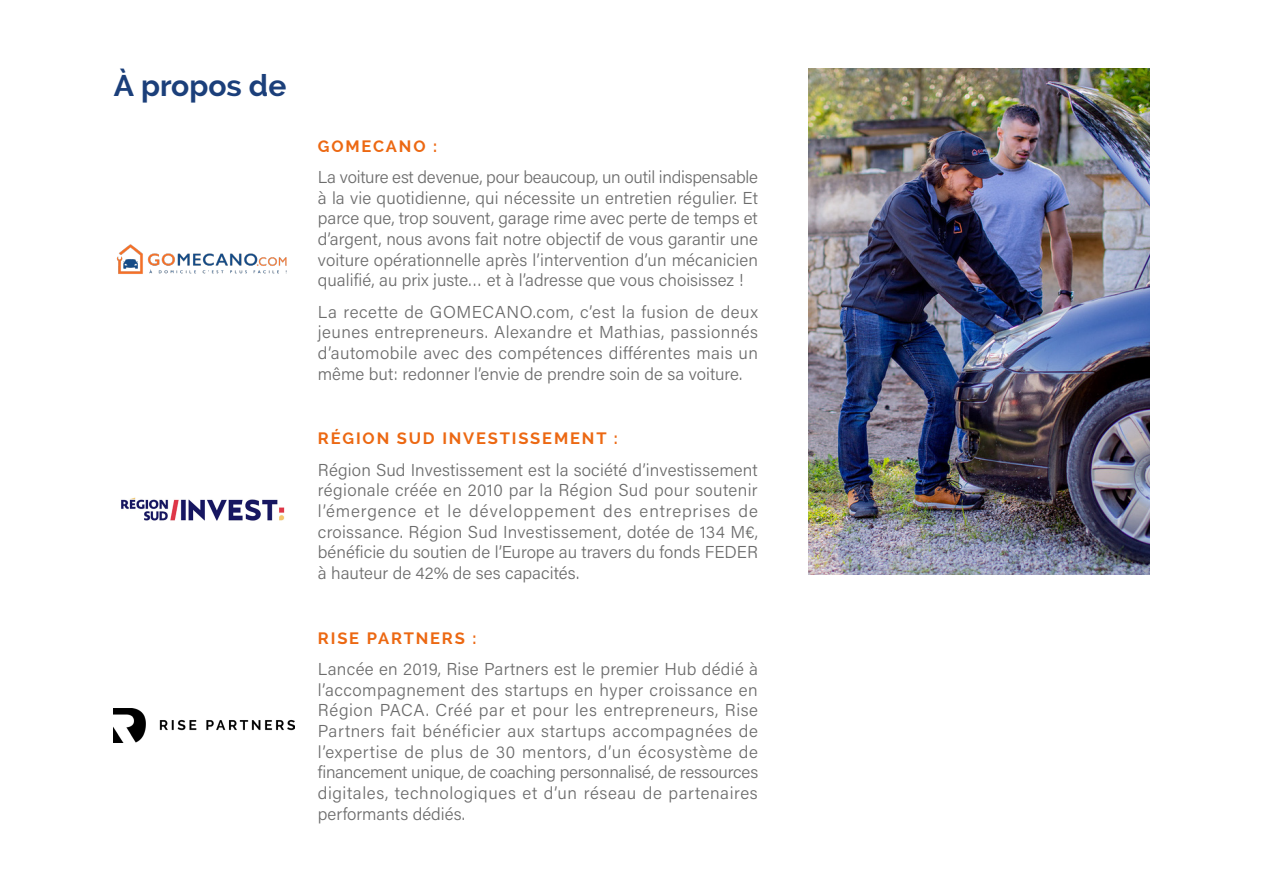
<style>
.page{position:relative;width:1263px;height:893px;background:#fff}
.page>*{position:absolute;margin:0;border:0;box-sizing:border-box;transform-origin:0 0}
.Pages_-_Titre_1{font:700 30px "Raleway";color:#1b3f7a}
.Pages_-_Paragraphe{font:300 17.25px/20.7px "Acumin Pro";color:#6c6c6c;text-align:justify}
.Pages_-_Titre_2{font:700 16.5px "Raleway";letter-spacing:.11em;color:#ec6812}
</style>
<div class="page">
<img style="left:116px;top:244px;width:171px;height:30px">
<img style="left:121px;top:497px;width:164px;height:24px">
<img style="left:114px;top:709px;width:180px;height:34px">
<img style="left:809px;top:68px;width:340px;height:506px">
<p class="Pages_-_Titre_1" style="left:114px;top:69px;width:174px">À propos de</p>
<p class="Pages_-_Titre_2" style="left:318px;top:136px;width:121px">GOMECANO :</p>
<p class="Pages_-_Paragraphe" style="left:318px;top:166px;width:442px">La voiture est devenue, pour beaucoup, un outil indispensable à la vie quotidienne, qui nécessite un entretien régulier. Et parce que, trop souvent, garage rime avec perte de temps et d’argent, nous avons fait notre objectif de vous garantir une voiture opérationnelle après l’intervention d’un mécanicien qualifié, au prix juste… et à l’adresse que vous choisissez !</p>
<p class="Pages_-_Paragraphe" style="left:318px;top:301px;width:442px">La recette de GOMECANO.com, c’est la fusion de deux jeunes entrepreneurs. Alexandre et Mathias, passionnés d’automobile avec des compétences différentes mais un même but: redonner l’envie de prendre soin de sa voiture.</p>
<p class="Pages_-_Titre_2" style="left:318px;top:429px;width:301px">RÉGION SUD INVESTISSEMENT :</p>
<p class="Pages_-_Paragraphe" style="left:318px;top:459px;width:442px">Région Sud Investissement est la société d’investissement régionale créée en 2010 par la Région Sud pour soutenir l’émergence et le développement des entreprises de croissance. Région Sud Investissement, dotée de 134 M€, bénéficie du soutien de l’Europe au travers du fonds FEDER à hauteur de 42% de ses capacités.</p>
<p class="Pages_-_Titre_2" style="left:318px;top:628px;width:160px">RISE PARTNERS :</p>
<p class="Pages_-_Paragraphe" style="left:318px;top:658px;width:442px">Lancée en 2019, Rise Partners est le premier Hub dédié à l’accompagnement des startups en hyper croissance en Région PACA. Créé par et pour les entrepreneurs, Rise Partners fait bénéficier aux startups accompagnées de l’expertise de plus de 30 mentors, d’un écosystème de financement unique, de coaching personnalisé, de ressources digitales, technologiques et d’un réseau de partenaires performants dédiés.</p>
</div>
